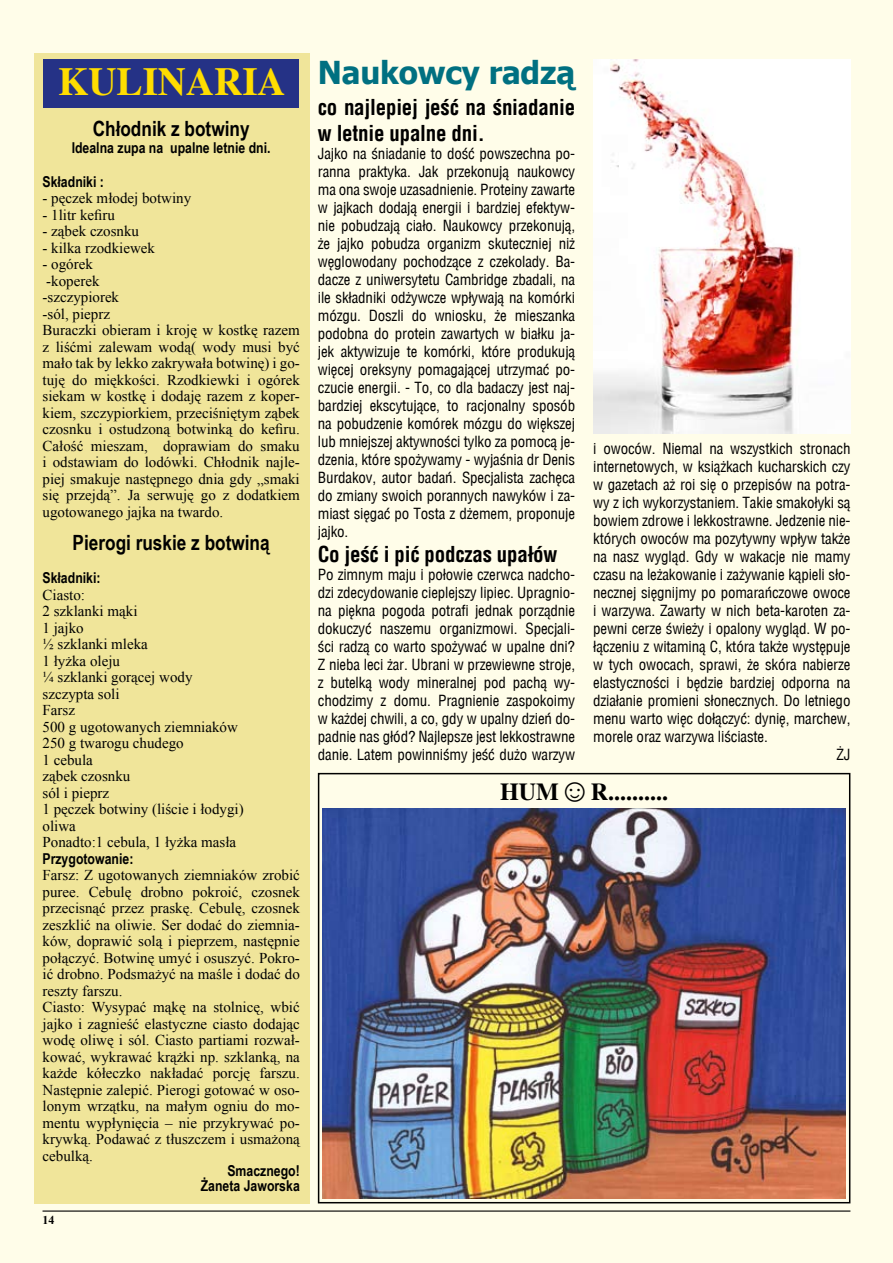
<style>
.page{position:relative;width:893px;height:1263px;background:#fffde9}
.page>*{position:absolute;margin:0;border:0;box-sizing:border-box;transform-origin:0 0}
.t1{font:700 39px "Toronto";color:#fd0}
.t2{font:700 31.5px "Tahoma";letter-spacing:-.005em;color:#007081}
.t3{font:700 24px "Toronto";color:#000}
.t4{font:700 21px/25.2px "Switzerland Condensed";letter-spacing:-.01em;color:#000}
.t5{font:700 21px "Arial Narrow";color:#000}
.t6{font:15px/18px "Switzerland Condensed";letter-spacing:-.01em;color:#000;text-align:justify}
.t7{font:15px/16.5px "Times New Roman";color:#000}
.t8{font:700 15px/15px "Arial Narrow";color:#000;text-align:right}
.t9{font:700 12px "Times New Roman";color:#000}
.s1{font-family:"Times New Roman";font-size:31.5px}
</style>
<div class="page">
<div style="left:34px;top:53px;width:276px;height:1150px;background:#f0e59a"></div>
<div style="left:43px;top:59px;width:256px;height:49px;background:#253286"></div>
<div style="left:318px;top:773px;width:532px;height:430px;border:2px solid #000"></div>
<img style="left:323px;top:809px;width:523px;height:389px">
<img style="left:593px;top:60px;width:257px;height:374px">
<hr style="left:43px;top:1210px;width:807px;height:1px;background:#000">
<h1 class="t1" style="left:58px;top:59px;width:229px">KULINARIA</h1>
<h3 class="t5" style="left:93px;top:113px;width:158px">Chłodnik z botwiny</h3>
<p class="t8" style="left:72px;top:140px;width:200px">Idealna zupa na upalne letnie dni.</p>
<p class="t8" style="left:43px;top:173px;width:63px">Składniki :</p>
<p class="t7" style="left:43px;top:190px;width:150px">- pęczek młodej botwiny</p>
<p class="t7" style="left:43px;top:206px;width:74px">- 1litr kefiru</p>
<p class="t7" style="left:43px;top:223px;width:98px">- ząbek czosnku</p>
<p class="t7" style="left:43px;top:239px;width:114px">- kilka rzodkiewek</p>
<p class="t7" style="left:43px;top:256px;width:259px">- ogórek<br>-koperek<br>-szczypiorek<br>-sól, pieprz<br>Buraczki obieram i kroję w kostkę razem z liśćmi zalewam wodą( wody musi być mało tak by lekko zakrywała botwinę) i go&shy;tuję do miękkości. Rzodkiewki i ogórek siekam w kostkę i dodaję razem z koper&shy;kiem, szczypiorkiem, przeciśniętym ząbek czosnku i ostudzoną botwinką do kefiru.<br>Całość mieszam, doprawiam do smaku i odstawiam do lodówki. Chłodnik najle&shy;piej smakuje następnego dnia gdy „smaki się przejdą”. Ja serwuję go z dodatkiem ugotowanego jajka na twardo.</p>
<h3 class="t5" style="left:73px;top:527px;width:199px">Pierogi ruskie z botwiną</h3>
<p class="t8" style="left:43px;top:570px;width:60px">Składniki:</p>
<p class="t7" style="left:43px;top:586px;width:203px">Ciasto:<br>2 szklanki mąki<br>1 jajko<br>½ szklanki mleka<br>1 łyżka oleju<br>¼ szklanki gorącej wody szczypta soli<br>Farsz<br>500 g ugotowanych ziemniaków<br>250 g twarogu chudego<br>1 cebula<br>ząbek czosnku<br>sól i pieprz<br>1 pęczek botwiny (liście i łodygi) oliwa<br>Ponadto:1 cebula, 1 łyżka masła</p>
<p class="t8" style="left:43px;top:850px;width:92px">Przygotowanie:</p>
<p class="t7" style="left:43px;top:867px;width:259px">Farsz: Z ugotowanych ziemniaków zrobić puree. Cebulę drobno pokroić, czosnek przecisnąć przez praskę. Cebulę, czosnek zeszklić na oliwie. Ser dodać do ziemnia&shy;ków, doprawić solą i pieprzem, następnie połączyć. Botwinę umyć i osuszyć. Pokro&shy;ić drobno. Podsmażyć na maśle i dodać do reszty farszu.<br>Ciasto: Wysypać mąkę na stolnicę, wbić jajko i zagnieść elastyczne ciasto dodając wodę oliwę i sól. Ciasto partiami rozwał&shy;kować, wykrawać krążki np. szklanką, na każde kółeczko nakładać porcję farszu.<br>Następnie zalepić. Pierogi gotować w oso&shy;lonym wrzątku, na małym ogniu do mo&shy;mentu wypłynięcia – nie przykrywać po&shy;krywką. Podawać z tłuszczem i usmażoną cebulką.</p>
<p class="t8" style="left:201px;top:1162px;width:101px">Smacznego!<br>Żaneta Jaworska</p>
<p class="t9" style="left:43px;top:1212px;width:13px">14</p>
<h2 class="t2" style="left:318px;top:50px;width:259px">Naukowcy radzą</h2>
<h3 class="t4" style="left:318px;top:95px;width:259px">co najlepiej jeść na śniadanie w letnie upalne dni.</h3>
<p class="t6" style="left:318px;top:144px;width:259px">Jajko na śniadanie to dość powszechna po&shy;ranna praktyka. Jak przekonują naukowcy ma ona swoje uzasadnienie. Proteiny zawarte w jajkach dodają energii i bardziej efektyw&shy;nie pobudzają ciało. Naukowcy przekonują, że jajko pobudza organizm skuteczniej niż węglowodany pochodzące z czekolady. Ba&shy;dacze z uniwersytetu Cambridge zbadali, na ile składniki odżywcze wpływają na komórki mózgu. Doszli do wniosku, że mieszanka podobna do protein zawartych w białku ja&shy;jek aktywizuje te komórki, które produkują więcej oreksyny pomagającej utrzymać po&shy;czucie energii. - To, co dla badaczy jest naj&shy;bardziej ekscytujące, to racjonalny sposób na pobudzenie komórek mózgu do większej lub mniejszej aktywności tylko za pomocą je&shy;dzenia, które spożywamy - wyjaśnia dr Denis Burdakov, autor badań. Specjalista zachęca do zmiany swoich porannych nawyków i za&shy;miast sięgać po Tosta z dżemem, proponuje jajko.</p>
<h3 class="t4" style="left:318px;top:542px;width:241px">Co jeść i pić podczas upałów</h3>
<p class="t6" style="left:318px;top:565px;width:259px">Po zimnym maju i połowie czerwca nadcho&shy;dzi zdecydowanie cieplejszy lipiec. Upragnio&shy;na piękna pogoda potrafi jednak porządnie dokuczyć naszemu organizmowi. Specjali&shy;ści radzą co warto spożywać w upalne dni?<br>Z nieba leci żar. Ubrani w przewiewne stroje, z butelką wody mineralnej pod pachą wy&shy;chodzimy z domu. Pragnienie zaspokoimy w każdej chwili, a co, gdy w upalny dzień do&shy;padnie nas głód? Najlepsze jest lekkostrawne danie. Latem powinniśmy jeść dużo warzyw</p>
<p class="t6" style="left:593px;top:440px;width:259px">i owoców. Niemal na wszystkich stronach</p>
<p class="t6" style="left:593px;top:458px;width:259px">internetowych, w książkach kucharskich czy</p>
<p class="t6" style="left:593px;top:476px;width:259px">w gazetach aż roi się o przepisów na potra-</p>
<p class="t6" style="left:593px;top:494px;width:259px">wy z ich wykorzystaniem. Takie smakołyki są</p>
<p class="t6" style="left:593px;top:512px;width:259px">bowiem zdrowe i lekkostrawne. Jedzenie nie-</p>
<p class="t6" style="left:593px;top:530px;width:259px">których owoców ma pozytywny wpływ także</p>
<p class="t6" style="left:593px;top:548px;width:259px">na nasz wygląd. Gdy w wakacje nie mamy</p>
<p class="t6" style="left:593px;top:566px;width:259px">czasu na leżakowanie i zażywanie kąpieli sło-</p>
<p class="t6" style="left:593px;top:584px;width:259px">necznej sięgnijmy po pomarańczowe owoce</p>
<p class="t6" style="left:593px;top:602px;width:259px">i warzywa. Zawarty w nich beta-karoten za-</p>
<p class="t6" style="left:593px;top:620px;width:259px">pewni cerze świeży i opalony wygląd. W po-</p>
<p class="t6" style="left:593px;top:638px;width:259px">łączeniu z witaminą C, która także występuje</p>
<p class="t6" style="left:593px;top:656px;width:259px">w tych owocach, sprawi, że skóra nabierze</p>
<p class="t6" style="left:593px;top:674px;width:259px">elastyczności i będzie bardziej odporna na</p>
<p class="t6" style="left:593px;top:692px;width:259px">działanie promieni słonecznych. Do letniego</p>
<p class="t6" style="left:593px;top:710px;width:259px">menu warto więc dołączyć: dynię, marchew,</p>
<p class="t6" style="left:593px;top:728px;width:176px">morele oraz warzywa liściaste.</p>
<p class="t6" style="left:836px;top:746px;width:15px">ŻJ</p>
<h3 class="t3" style="left:500px;top:777px;width:170px">HUM<span class="s1">☺</span>R..........</h3>
</div>
